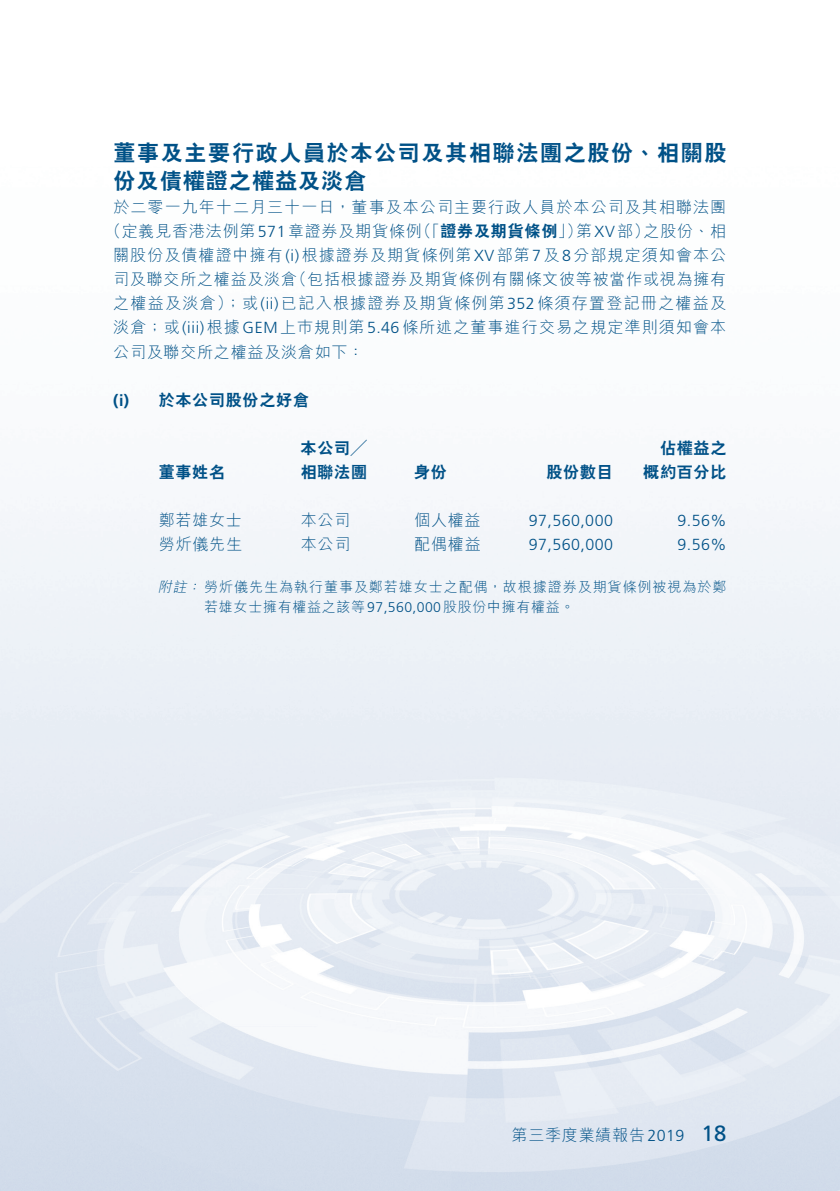
<style>
.page{position:relative;width:840px;height:1191px;background:#fff}
.page>*{position:absolute;margin:0;border:0;box-sizing:border-box;transform-origin:0 0}
.t1{font:800 22px/28px "C Hei 2 HK";letter-spacing:.075em;color:#005187}
.t2{font:22px "Frutiger LT Std";color:#005187}
.t3{font:300 16px/24px "M Hei HK";letter-spacing:.065em;color:#005187;text-align:right}
.t4{font:800 16px/24px "C Hei 2 HK";letter-spacing:.05em;color:#005187;text-align:right}
.t5{font:300 16px "Frutiger LT Std";letter-spacing:.03em;color:#005187}
.t6{font:700 16px "Frutiger LT Std";color:#005187}
.t7{font:300 14px "M Hei HK";letter-spacing:.07em;color:#005187}
.t8{font:300 14px "M Hei HK";letter-spacing:.05em;color:#005187}
.t9{font:italic 300 14px "M Hei HK";color:#005187}
.s1{font-family:"M Hei HK";font-weight:300}
.s2{font-family:"Frutiger LT Std"}
.s3{font-style:italic}
</style>
<div class="page">
<h1 class="t1" style="left:113px;top:139px;width:614px">董事及主要行政人員於本公司及其相聯法團之股份、相關股份及債權證之權益及淡倉</h1>
<p class="t3" style="left:113px;top:195px;width:614px">於二零一九年十二月三十一日，董事及本公司主要行政人員於本公司及其相聯法團之股份、相</p>
<p class="t4" style="left:415px;top:219px;width:168px"><span class="s1">（「</span>證券及期貨條例<span class="s1">」）</span></p>
<p class="t3" style="left:105px;top:219px;width:318px">（定義見香港法例第<span class="s2">571</span>章證券及期貨條例</p>
<p class="t3" style="left:113px;top:243px;width:614px">關股份及債權證中擁有 <span class="s2">)i(</span> 根據證券及期貨條例第<span class="s2">XV</span>部第<span class="s2">7</span>及<span class="s2">8</span>分部規定須知會本公</p>
<p class="t3" style="left:290px;top:267px;width:436px">（包括根據證券及期貨條例有關條文彼等被當作或視為擁有</p>
<p class="t3" style="left:575px;top:219px;width:75px">第<span class="s2">XV</span>部）</p>
<p class="t3" style="left:113px;top:267px;width:614px;text-align:left">司及聯交所之權益及淡倉<br>之權益及淡倉）；或 <span class="s2">)i i(</span> 已記入根據證券及期貨條例第<span class="s2">352</span>條須存置登記冊之權益及淡倉；或<span class="s2">(iii)</span>根據<span class="s2">GEM</span>上巿規則第<span class="s2">5.46</span>條所述之董事進行交易之規定準則須知會本公司及聯交所之權益及淡倉如下：</p>
<p class="t4" style="left:159px;top:387px;width:152px">於本公司股份之好倉</p>
<p class="t6" style="left:113px;top:390px;width:17px">)i(</p>
<p class="t4" style="left:159px;top:459px;width:68px">董事姓名</p>
<p class="t3" style="left:159px;top:507px;width:85px">鄭若雄女士</p>
<p class="t4" style="left:300px;top:435px;width:67px">本公司╱</p>
<p class="t4" style="left:300px;top:459px;width:68px">相聯法團</p>
<p class="t3" style="left:300px;top:507px;width:51px">本公司</p>
<p class="t4" style="left:414px;top:459px;width:34px">身份</p>
<p class="t3" style="left:414px;top:507px;width:68px">個人權益</p>
<p class="t4" style="left:546px;top:459px;width:68px">股份數目</p>
<p class="t5" style="left:528px;top:511px;width:86px">97,560,000</p>
<p class="t4" style="left:642px;top:435px;width:85px">佔權益之概約百分比</p>
<p class="t5" style="left:677px;top:511px;width:50px">9.56%</p>
<p class="t3" style="left:159px;top:531px;width:85px">勞炘儀先生</p>
<p class="t7" style="left:187px;top:579px;width:540px"><span class="s3">：</span>勞炘儀先生為執行董事及鄭若雄女士之配偶，故根據證券及期貨條例被視為於鄭</p>
<p class="t3" style="left:300px;top:531px;width:51px">本公司</p>
<p class="t3" style="left:414px;top:531px;width:68px">配偶權益</p>
<p class="t5" style="left:677px;top:535px;width:50px">9.56%</p>
<p class="t5" style="left:528px;top:535px;width:86px">97,560,000</p>
<p class="t9" style="left:158px;top:579px;width:33px">附註</p>
<p class="t8" style="left:204px;top:599px;width:371px">若雄女士擁有權益之該等<span class="s2">97,560,000</span>股股份中擁有權益。</p>
<p class="t3" style="left:511px;top:1123px;width:174px">第三季度業績報告<span class="s2">2019</span></p>
<h1 class="t2" style="left:701px;top:1120px;width:27px">18</h1>
</div>
